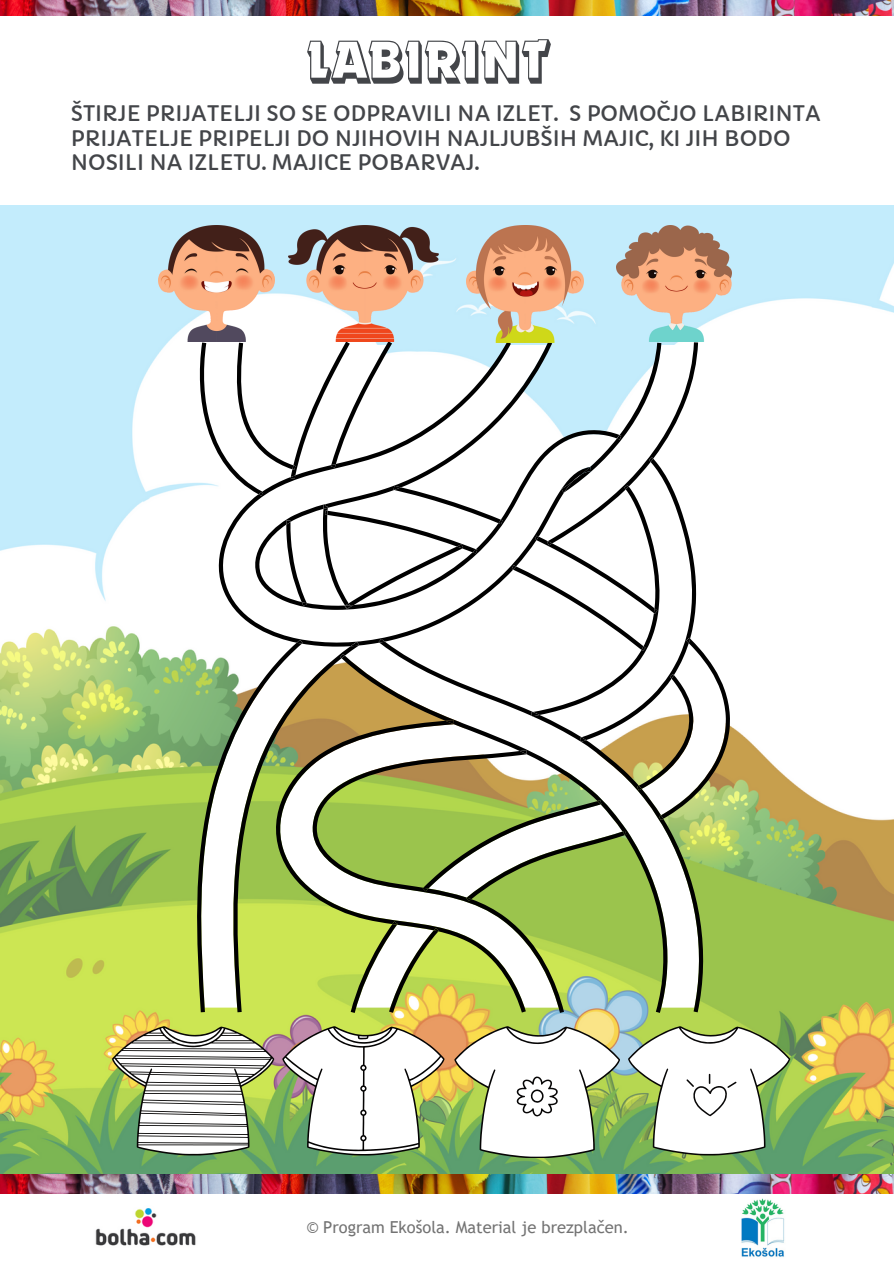
<style>
.page{position:relative;width:894px;height:1264px;background:#fff}
.page>*{position:absolute;margin:0;border:0;box-sizing:border-box;transform-origin:0 0}
.t1{font:64.5px "Dynamo Com Bold Shadow";color:#434549}
.t2{font:21px/24.8px "Capriola";color:#434549}
.t3{font:16.5px "Trebuchet MS";color:#737373}
</style>
<div class="page">
<img style="left:0;top:206px;width:893px;height:987px">
<img style="left:95px;top:1208px;width:101px;height:38px">
<img style="left:741px;top:1198px;width:44px;height:59px">
<img style="left:0;top:0;width:893px;height:16px">
<svg style="left:192px;top:341px;width:537px;height:671px"></svg>
<img style="left:616px;top:226px;width:115px;height:116px">
<img style="left:288px;top:226px;width:150px;height:116px">
<img style="left:158px;top:226px;width:116px;height:116px">
<img style="left:466px;top:226px;width:117px;height:117px">
<svg style="left:627px;top:1026px;width:162px;height:129px"></svg>
<svg style="left:112px;top:1026px;width:162px;height:129px"></svg>
<svg style="left:282px;top:1026px;width:162px;height:129px"></svg>
<svg style="left:454px;top:1026px;width:165px;height:131px"></svg>
<p class="t1" style="left:307px;top:25px;width:244px">LABIRINT</p>
<p class="t2" style="left:71px;top:101px;width:751px">ŠTIRJE PRIJATELJI SO SE ODPRAVILI NA IZLET. S POMOČJO LABIRINTA<br>PRIJATELJE PRIPELJI DO NJIHOVIH NAJLJUBŠIH MAJIC, KI JIH BODO<br>NOSILI NA IZLETU. MAJICE POBARVAJ.</p>
<p class="t3" style="left:306px;top:1217px;width:324px">© Program Ekošola. Material je brezplačen.</p>
</div>
